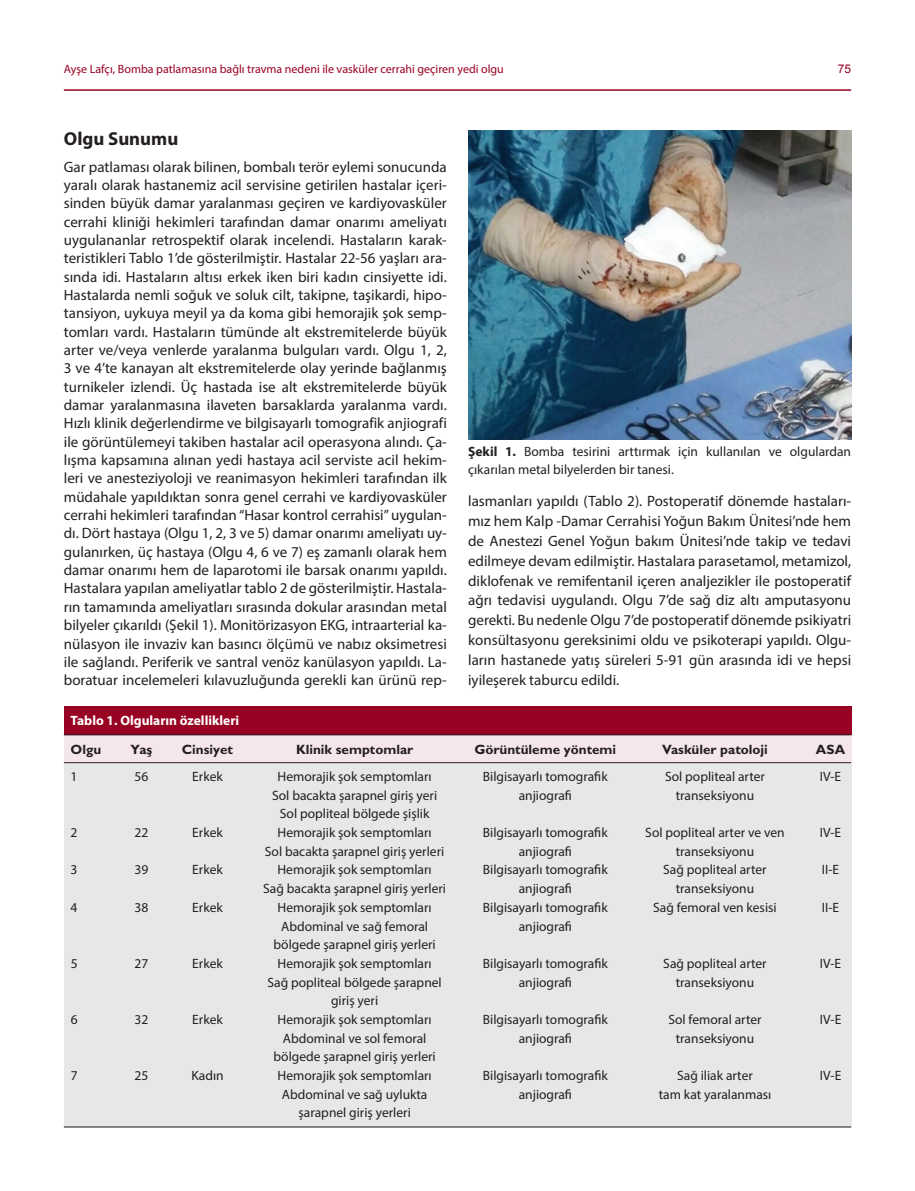
<style>
.page{position:relative;width:915px;height:1191px;background:#fff}
.page>*{position:absolute;margin:0;border:0;box-sizing:border-box;transform-origin:0 0}
.t1{font:700 18.75px "Myriad Pro";color:#231f20}
.t2{font:15px/18.3px "Myriad Pro";color:#231f20;text-align:justify}
.t3{font:13.5px/18px "Myriad Pro";color:#231f20}
.t4{font:13.5px "Gill Sans Bold Tr";color:#231f20}
.t5{font:700 13.5px "Myriad Pro";color:#fff}
.t6{font:12px "Myriad Pro";color:#990323}
.t7{font:12px "Arial";color:#990323}
.s1{font-weight:700}
</style>
<div class="page">
<hr style="left:64px;top:89px;width:786px;height:2px;background:#990323">
<div style="left:64px;top:706px;width:786px;height:29px;background:#990323"></div>
<div style="left:64px;top:763px;width:786px;height:364px;background:#e6e7e9"></div>
<hr style="left:64px;top:734px;width:786px;height:1px;background:#231f20">
<hr style="left:64px;top:762px;width:786px;height:1px;background:#231f20">
<hr style="left:64px;top:1126px;width:786px;height:1px;background:#231f20">
<div style="left:64px;top:735px;width:786px;height:27px;background:#f5e6e9"></div>
<img style="left:468px;top:131px;width:382px;height:308px">
<p class="t6" style="left:64px;top:61px;width:441px">Ayşe Lafçı, Bomba patlamasına bağlı travma nedeni ile vasküler cerrahi geçiren yedi olgu</p>
<p class="t7" style="left:837px;top:60px;width:15px">75</p>
<p class="t1" style="left:64px;top:126px;width:116px">Olgu Sunumu</p>
<p class="t2" style="left:64px;top:157px;width:384px">Gar patlaması olarak bilinen, bombalı terör eylemi sonucunda yaralı olarak hastanemiz acil servisine getirilen hastalar içeri&shy;sinden büyük damar yaralanması geçiren ve kardiyovasküler cerrahi kliniği hekimleri tarafından damar onarımı ameliyatı uygulananlar retrospektif olarak incelendi. Hastaların karak&shy;teristikleri Tablo 1’de gösterilmiştir. Hastalar 22-56 yaşları ara&shy;sında idi. Hastaların altısı erkek iken biri kadın cinsiyette idi.<br>Hastalarda nemli soğuk ve soluk cilt, takipne, taşikardi, hipo&shy;tansiyon, uykuya meyil ya da koma gibi hemorajik şok semp&shy;tomları vardı. Hastaların tümünde alt ekstremitelerde büyük arter ve/veya venlerde yaralanma bulguları vardı. Olgu 1, 2, 3 ve 4’te kanayan alt ekstremitelerde olay yerinde bağlanmış turnikeler izlendi. Üç hastada ise alt ekstremitelerde büyük damar yaralanmasına ilaveten barsaklarda yaralanma vardı.<br>Hızlı klinik değerlendirme ve bilgisayarlı tomografik anjiografi ile görüntülemeyi takiben hastalar acil operasyona alındı. Ça&shy;lışma kapsamına alınan yedi hastaya acil serviste acil hekim&shy;leri ve anesteziyoloji ve reanimasyon hekimleri tarafından ilk müdahale yapıldıktan sonra genel cerrahi ve kardiyovasküler cerrahi hekimleri tarafından “Hasar kontrol cerrahisi” uygulan&shy;dı. Dört hastaya (Olgu 1, 2, 3 ve 5) damar onarımı ameliyatı uy&shy;gulanırken, üç hastaya (Olgu 4, 6 ve 7) eş zamanlı olarak hem damar onarımı hem de laparotomi ile barsak onarımı yapıldı.<br>Hastalara yapılan ameliyatlar tablo 2 de gösterilmiştir. Hastala&shy;rın tamamında ameliyatları sırasında dokular arasından metal bilyeler çıkarıldı (Şekil 1). Monitörizasyon EKG, intraarterial ka&shy;nülasyon ile invaziv kan basıncı ölçümü ve nabız oksimetresi ile sağlandı. Periferik ve santral venöz kanülasyon yapıldı. La&shy;boratuar incelemeleri kılavuzluğunda gerekli kan ürünü rep-</p>
<p class="t3" style="left:468px;top:442px;width:384px"><span class="s1">Şekil 1.</span> Bomba tesirini arttırmak için kullanılan ve olgulardan çıkarılan metal bilyelerden bir tanesi.</p>
<p class="t2" style="left:468px;top:491px;width:384px;line-height:20px">lasmanları yapıldı (Tablo 2). Postoperatif dönemde hastaları&shy;mız hem Kalp -Damar Cerrahisi Yoğun Bakım Ünitesi’nde hem de Anestezi Genel Yoğun bakım Ünitesi’nde takip ve tedavi edilmeye devam edilmiştir. Hastalara parasetamol, metamizol, diklofenak ve remifentanil içeren analjezikler ile postoperatif ağrı tedavisi uygulandı. Olgu 7’de sağ diz altı amputasyonu gerekti. Bu nedenle Olgu 7’de postoperatif dönemde psikiyatri konsültasyonu gereksinimi oldu ve psikoterapi yapıldı. Olgu&shy;ların hastanede yatış süreleri 5-91 gün arasında idi ve hepsi iyileşerek taburcu edildi.</p>
<p class="t5" style="left:71px;top:712px;width:170px">Tablo 1. Olguların özellikleri</p>
<p class="t4" style="left:71px;top:741px;width:32px">Olgu</p>
<p class="t4" style="left:130px;top:741px;width:23px">Yaş</p>
<p class="t4" style="left:182px;top:741px;width:53px">Cinsiyet</p>
<p class="t4" style="left:296px;top:741px;width:119px">Klinik semptomlar</p>
<p class="t4" style="left:474px;top:741px;width:143px">Görüntüleme yöntemi</p>
<p class="t4" style="left:661px;top:741px;width:107px">Vasküler patoloji</p>
<p class="t4" style="left:815px;top:741px;width:31px">ASA</p>
<p class="t3" style="left:71px;top:767px;width:8px">1</p>
<p class="t3" style="left:134px;top:767px;width:15px">56</p>
<p class="t3" style="left:192px;top:767px;width:32px">Erkek</p>
<p class="t3" style="left:277px;top:767px;width:156px">Hemorajik şok semptomları</p>
<p class="t3" style="left:482px;top:767px;width:126px">Bilgisayarlı tomografik</p>
<p class="t3" style="left:664px;top:767px;width:101px">Sol popliteal arter</p>
<p class="t3" style="left:819px;top:767px;width:23px">IV-E</p>
<p class="t3" style="left:272px;top:786px;width:166px">Sol bacakta şarapnel giriş yeri</p>
<p class="t3" style="left:518px;top:786px;width:55px">anjiografi</p>
<p class="t3" style="left:675px;top:786px;width:80px">transeksiyonu</p>
<p class="t3" style="left:280px;top:804px;width:151px">Sol popliteal bölgede şişlik</p>
<p class="t3" style="left:71px;top:823px;width:8px">2</p>
<p class="t3" style="left:134px;top:823px;width:15px">22</p>
<p class="t3" style="left:192px;top:823px;width:32px">Erkek</p>
<p class="t3" style="left:277px;top:823px;width:156px">Hemorajik şok semptomları</p>
<p class="t3" style="left:482px;top:823px;width:126px">Bilgisayarlı tomografik</p>
<p class="t3" style="left:645px;top:823px;width:141px">Sol popliteal arter ve ven</p>
<p class="t3" style="left:819px;top:823px;width:23px">IV-E</p>
<p class="t3" style="left:265px;top:842px;width:181px">Sol bacakta şarapnel giriş yerleri</p>
<p class="t3" style="left:518px;top:842px;width:55px">anjiografi</p>
<p class="t3" style="left:675px;top:842px;width:80px">transeksiyonu</p>
<p class="t3" style="left:71px;top:860px;width:8px">3</p>
<p class="t3" style="left:134px;top:860px;width:15px">39</p>
<p class="t3" style="left:192px;top:860px;width:32px">Erkek</p>
<p class="t3" style="left:277px;top:860px;width:156px">Hemorajik şok semptomları</p>
<p class="t3" style="left:482px;top:860px;width:126px">Bilgisayarlı tomografik</p>
<p class="t3" style="left:663px;top:860px;width:105px">Sağ popliteal arter</p>
<p class="t3" style="left:821px;top:860px;width:19px">II-E</p>
<p class="t3" style="left:263px;top:879px;width:184px">Sağ bacakta şarapnel giriş yerleri</p>
<p class="t3" style="left:518px;top:879px;width:55px">anjiografi</p>
<p class="t3" style="left:675px;top:879px;width:80px">transeksiyonu</p>
<p class="t3" style="left:71px;top:898px;width:8px">4</p>
<p class="t3" style="left:134px;top:898px;width:15px">38</p>
<p class="t3" style="left:192px;top:898px;width:32px">Erkek</p>
<p class="t3" style="left:277px;top:898px;width:156px">Hemorajik şok semptomları</p>
<p class="t3" style="left:482px;top:898px;width:126px">Bilgisayarlı tomografik</p>
<p class="t3" style="left:653px;top:898px;width:125px">Sağ femoral ven kesisi</p>
<p class="t3" style="left:821px;top:898px;width:19px">II-E</p>
<p class="t3" style="left:281px;top:916px;width:148px">Abdominal ve sağ femoral</p>
<p class="t3" style="left:518px;top:916px;width:55px">anjiografi</p>
<p class="t3" style="left:273px;top:935px;width:164px">bölgede şarapnel giriş yerleri</p>
<p class="t3" style="left:71px;top:954px;width:8px">5</p>
<p class="t3" style="left:134px;top:954px;width:15px">27</p>
<p class="t3" style="left:192px;top:954px;width:32px">Erkek</p>
<p class="t3" style="left:277px;top:954px;width:156px">Hemorajik şok semptomları</p>
<p class="t3" style="left:483px;top:954px;width:126px">Bilgisayarlı tomografik</p>
<p class="t3" style="left:663px;top:954px;width:105px">Sağ popliteal arter</p>
<p class="t3" style="left:819px;top:954px;width:23px">IV-E</p>
<p class="t3" style="left:267px;top:972px;width:176px">Sağ popliteal bölgede şarapnel</p>
<p class="t3" style="left:518px;top:972px;width:55px">anjiografi</p>
<p class="t3" style="left:675px;top:972px;width:80px">transeksiyonu</p>
<p class="t3" style="left:331px;top:991px;width:49px">giriş yeri</p>
<p class="t3" style="left:71px;top:1010px;width:8px">6</p>
<p class="t3" style="left:134px;top:1010px;width:15px">32</p>
<p class="t3" style="left:192px;top:1010px;width:32px">Erkek</p>
<p class="t3" style="left:277px;top:1010px;width:156px">Hemorajik şok semptomları</p>
<p class="t3" style="left:483px;top:1010px;width:126px">Bilgisayarlı tomografik</p>
<p class="t3" style="left:668px;top:1010px;width:95px">Sol femoral arter</p>
<p class="t3" style="left:819px;top:1010px;width:23px">IV-E</p>
<p class="t3" style="left:283px;top:1029px;width:145px">Abdominal ve sol femoral</p>
<p class="t3" style="left:518px;top:1029px;width:55px">anjiografi</p>
<p class="t3" style="left:675px;top:1029px;width:80px">transeksiyonu</p>
<p class="t3" style="left:273px;top:1047px;width:164px">bölgede şarapnel giriş yerleri</p>
<p class="t3" style="left:71px;top:1066px;width:8px">7</p>
<p class="t3" style="left:134px;top:1066px;width:15px">25</p>
<p class="t3" style="left:191px;top:1066px;width:34px">Kadın</p>
<p class="t3" style="left:277px;top:1066px;width:156px">Hemorajik şok semptomları</p>
<p class="t3" style="left:483px;top:1066px;width:126px">Bilgisayarlı tomografik</p>
<p class="t3" style="left:677px;top:1066px;width:77px">Sağ iliak arter</p>
<p class="t3" style="left:819px;top:1066px;width:23px">IV-E</p>
<p class="t3" style="left:282px;top:1085px;width:147px">Abdominal ve sağ uylukta</p>
<p class="t3" style="left:518px;top:1085px;width:55px">anjiografi</p>
<p class="t3" style="left:658px;top:1085px;width:114px">tam kat yaralanması</p>
<p class="t3" style="left:298px;top:1103px;width:114px">şarapnel giriş yerleri</p>
</div>
